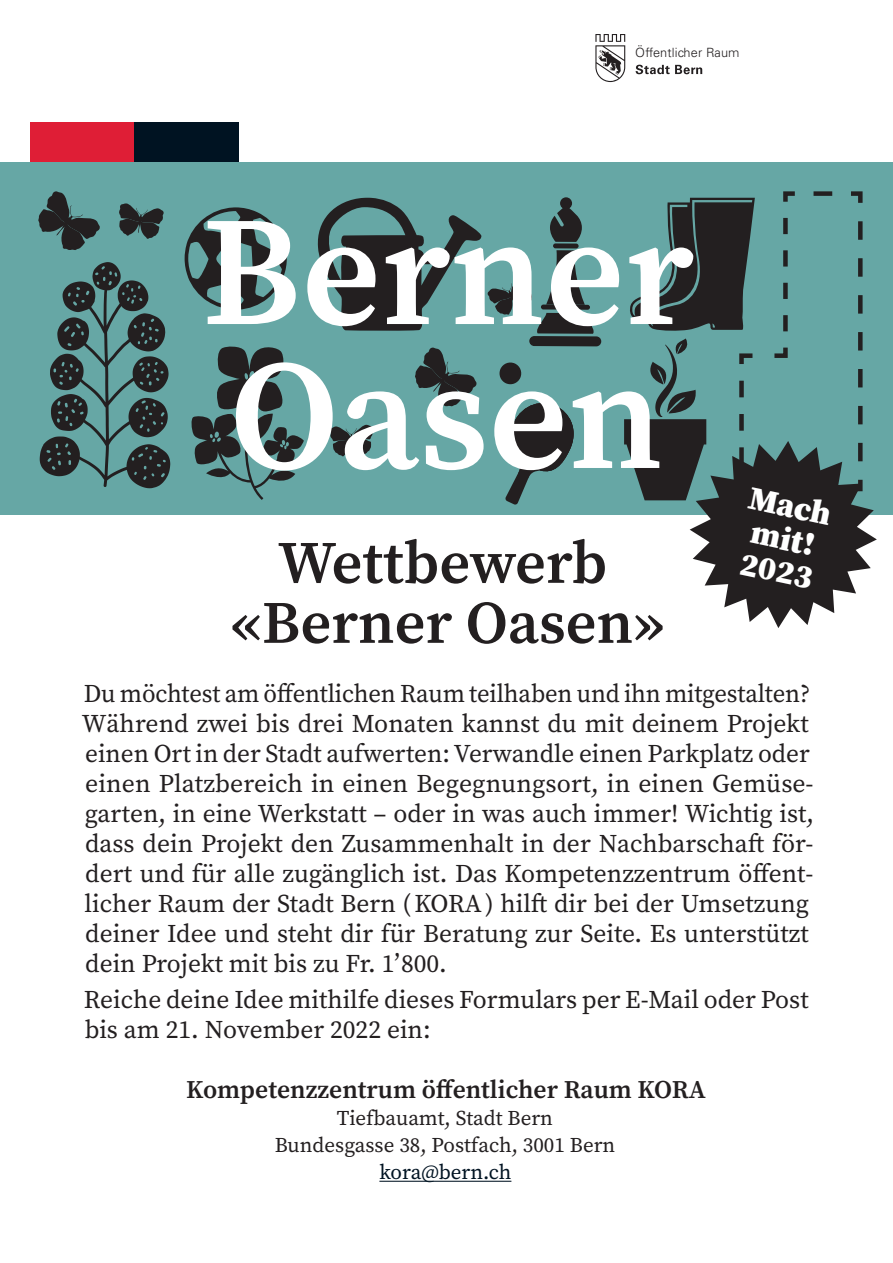
<style>
.page{position:relative;width:893px;height:1263px;background:#fff}
.page>*{position:absolute;margin:0;border:0;box-sizing:border-box;transform-origin:0 0}
.t1{font:600 155.25px/143.9px "Source Serif Pro";color:#fff}
.t2{font:600 60px/60px "Source Serif Pro";color:#231f20;text-align:center}
.t3{font:900 32.85px/32.8px "Source Serif Pro";color:#fff}
.t4{font:25.5px/30px "Source Serif Pro";color:#231f20}
.t5{font:600 25.5px "Source Serif Pro";color:#231f20}
.t6{font:21px/27px "Source Serif Pro";color:#231f20;text-align:center}
.t7{font:21px "Source Serif Pro";color:#001322}
.t8{font:300 12.75px "Univers LT Std";letter-spacing:.01em;color:#231f20}
</style>
<div class="page">
<div style="left:31px;top:122px;width:104px;height:41px;background:#df1e36"></div>
<div style="left:135px;top:122px;width:104px;height:41px;background:#001322"></div>
<svg style="left:595px;top:34px;width:30px;height:48px"></svg>
<svg style="left:636px;top:65px;width:66px;height:9px"></svg>
<div style="left:0;top:162px;width:893px;height:352px;background:#66a7a5"></div>
<svg style="left:505px;top:403px;width:69px;height:102px"></svg>
<svg style="left:499px;top:362px;width:23px;height:23px"></svg>
<svg style="left:185px;top:207px;width:102px;height:103px"></svg>
<svg style="left:40px;top:262px;width:130px;height:226px"></svg>
<div style="left:529px;top:336px;width:72px;height:10px;background:#231f20;border-radius:5px"></div>
<svg style="left:38px;top:191px;width:62px;height:59px"></svg>
<svg style="left:330px;top:425px;width:43px;height:31px"></svg>
<svg style="left:317px;top:198px;width:277px;height:136px"></svg>
<svg style="left:415px;top:347px;width:62px;height:59px"></svg>
<svg style="left:191px;top:346px;width:113px;height:154px"></svg>
<svg style="left:119px;top:203px;width:45px;height:36px"></svg>
<hr style="left:379px;top:1181px;width:132px;height:1px;background:#001322">
<svg style="left:624px;top:191px;width:253px;height:437px"></svg>
<p class="t8" style="left:635px;top:45px;width:106px">Öffentlicher Raum</p>
<h1 class="t1" style="left:202px;top:199px;width:494px">Berner<br>Oasen</h1>
<h2 class="t2" style="left:231px;top:532px;width:435px">Wettbewerb «Berner Oasen»</h2>
<p class="t3" style="left:753px;top:481px;width:85px;rotate:12deg">Mach mit!<br>2023</p>
<p class="t4" style="left:82px;top:678px;width:734px">Du möchtest am öffentlichen Raum teilhaben und ihn mitgestalten?<br>Während zwei bis drei Monaten kannst du mit deinem Projekt einen Ort in der Stadt aufwerten: Verwandle einen Parkplatz oder einen Platzbereich in einen Begegnungsort, in einen Gemüse&shy;garten, in eine Werkstatt – oder in was auch immer! Wichtig ist, dass dein Projekt den Zusammenhalt in der Nachbarschaft för&shy;dert und für alle zugänglich ist. Das Kompetenzzentrum öffent&shy;licher Raum der Stadt Bern (KORA) hilft dir bei der Umsetzung deiner Idee und steht dir für Beratung zur Seite. Es unterstützt dein Projekt mit bis zu Fr. 1’800.</p>
<p class="t4" style="left:84px;top:984px;width:726px">Reiche deine Idee mithilfe dieses Formulars per E-Mail oder Post bis am 21. November 2022 ein:</p>
<p class="t5" style="left:186px;top:1072px;width:521px">Kompetenzzentrum öffentlicher Raum KORA</p>
<p class="t6" style="left:275px;top:1104px;width:342px">Tiefbauamt, Stadt Bern<br>Bundesgasse 38, Postfach, 3001 Bern</p>
<p class="t7" style="left:379px;top:1158px;width:134px">kora@bern.ch</p>
</div>
